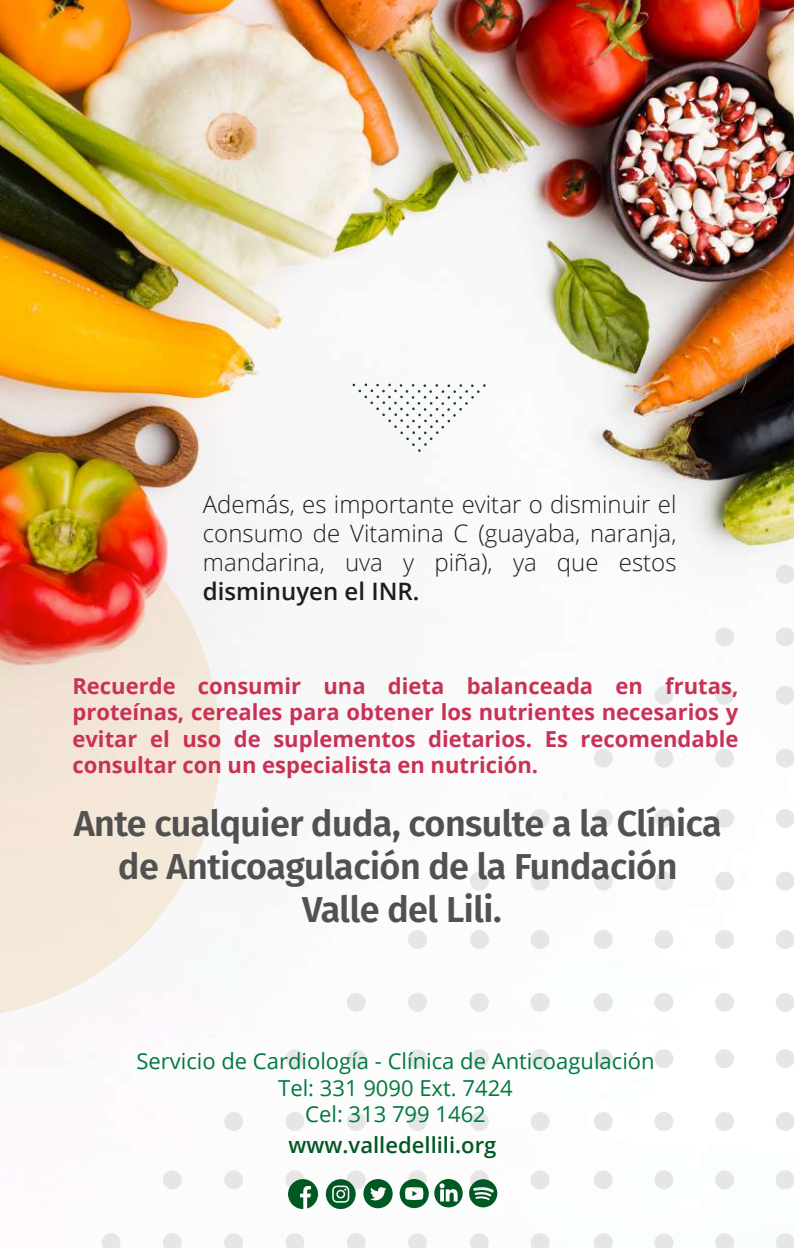
<style>
.page{position:relative;width:794px;height:1248px;background:#fff}
.page>*{position:absolute;margin:0;border:0;box-sizing:border-box;transform-origin:0 0}
.t1{font:600 36px/43.2px "Fira Sans";letter-spacing:-.015em;color:#515151;text-align:center}
.t2{font:300 24px/28.8px "Open Sans";color:#1d1d1b;text-align:justify}
.t3{font:600 24px "Open Sans";color:#1d1d1b}
.t4{font:700 22px/26.4px "Open Sans";color:#c93256;text-align:justify}
.t5{font:22px/26.4px "Open Sans";color:#00793d;text-align:center}
.t6{font:600 22px "Open Sans";color:#005823}
</style>
<div class="page">
<img style="left:0;top:0;width:793px;height:1245px">
<svg style="left:715px;top:1232px;width:19px;height:15px"></svg>
<div style="left:715px;top:1170px;width:19px;height:19px;background:#e6e6e6;border-radius:50%"></div>
<svg style="left:775px;top:1232px;width:19px;height:15px"></svg>
<div style="left:775px;top:1170px;width:19px;height:19px;background:#e6e6e6;border-radius:50%"></div>
<div style="left:715px;top:1111px;width:19px;height:19px;background:#e6e6e6;border-radius:50%"></div>
<div style="left:715px;top:1049px;width:19px;height:18px;background:#e6e6e6;border-radius:50%"></div>
<div style="left:775px;top:1111px;width:19px;height:19px;background:#e6e6e6;border-radius:50%"></div>
<div style="left:775px;top:1049px;width:19px;height:18px;background:#e6e6e6;border-radius:50%"></div>
<div style="left:715px;top:992px;width:19px;height:19px;background:#e6e6e6;border-radius:50%"></div>
<div style="left:715px;top:930px;width:19px;height:18px;background:#e6e6e6;border-radius:50%"></div>
<div style="left:775px;top:992px;width:19px;height:19px;background:#e6e6e6;border-radius:50%"></div>
<div style="left:775px;top:930px;width:19px;height:18px;background:#e6e6e6;border-radius:50%"></div>
<div style="left:715px;top:871px;width:19px;height:19px;background:#e6e6e6;border-radius:50%"></div>
<div style="left:715px;top:808px;width:19px;height:19px;background:#e6e6e6;border-radius:50%"></div>
<div style="left:775px;top:871px;width:19px;height:19px;background:#e6e6e6;border-radius:50%"></div>
<div style="left:775px;top:808px;width:19px;height:19px;background:#e6e6e6;border-radius:50%"></div>
<div style="left:715px;top:748px;width:19px;height:19px;background:#e6e6e6;border-radius:50%"></div>
<div style="left:715px;top:685px;width:19px;height:19px;background:#e6e6e6;border-radius:50%"></div>
<div style="left:775px;top:748px;width:19px;height:19px;background:#e6e6e6;border-radius:50%"></div>
<div style="left:775px;top:685px;width:19px;height:19px;background:#e6e6e6;border-radius:50%"></div>
<div style="left:715px;top:627px;width:19px;height:19px;background:#e6e6e6;border-radius:50%"></div>
<svg style="left:654px;top:1232px;width:19px;height:15px"></svg>
<div style="left:654px;top:1170px;width:19px;height:19px;background:#e6e6e6;border-radius:50%"></div>
<div style="left:654px;top:1111px;width:19px;height:19px;background:#e6e6e6;border-radius:50%"></div>
<div style="left:654px;top:1049px;width:19px;height:18px;background:#e6e6e6;border-radius:50%"></div>
<div style="left:654px;top:992px;width:19px;height:19px;background:#e6e6e6;border-radius:50%"></div>
<div style="left:654px;top:930px;width:19px;height:18px;background:#e6e6e6;border-radius:50%"></div>
<div style="left:654px;top:871px;width:19px;height:19px;background:#e6e6e6;border-radius:50%"></div>
<div style="left:654px;top:808px;width:19px;height:19px;background:#e6e6e6;border-radius:50%"></div>
<div style="left:654px;top:748px;width:19px;height:19px;background:#e6e6e6;border-radius:50%"></div>
<div style="left:654px;top:685px;width:19px;height:19px;background:#e6e6e6;border-radius:50%"></div>
<svg style="left:594px;top:1232px;width:19px;height:15px"></svg>
<div style="left:594px;top:1170px;width:19px;height:19px;background:#e6e6e6;border-radius:50%"></div>
<div style="left:594px;top:1111px;width:19px;height:19px;background:#e6e6e6;border-radius:50%"></div>
<div style="left:594px;top:1049px;width:19px;height:18px;background:#e6e6e6;border-radius:50%"></div>
<div style="left:594px;top:992px;width:19px;height:19px;background:#e6e6e6;border-radius:50%"></div>
<div style="left:594px;top:930px;width:19px;height:18px;background:#e6e6e6;border-radius:50%"></div>
<div style="left:594px;top:871px;width:19px;height:19px;background:#e6e6e6;border-radius:50%"></div>
<div style="left:594px;top:808px;width:19px;height:19px;background:#e6e6e6;border-radius:50%"></div>
<div style="left:594px;top:748px;width:19px;height:19px;background:#e6e6e6;border-radius:50%"></div>
<svg style="left:530px;top:1232px;width:19px;height:15px"></svg>
<div style="left:530px;top:1170px;width:19px;height:19px;background:#e6e6e6;border-radius:50%"></div>
<div style="left:530px;top:1111px;width:19px;height:19px;background:#e6e6e6;border-radius:50%"></div>
<div style="left:530px;top:1049px;width:19px;height:18px;background:#e6e6e6;border-radius:50%"></div>
<div style="left:530px;top:992px;width:19px;height:19px;background:#e6e6e6;border-radius:50%"></div>
<div style="left:530px;top:930px;width:19px;height:18px;background:#e6e6e6;border-radius:50%"></div>
<div style="left:530px;top:871px;width:19px;height:19px;background:#e6e6e6;border-radius:50%"></div>
<div style="left:530px;top:808px;width:19px;height:19px;background:#e6e6e6;border-radius:50%"></div>
<svg style="left:470px;top:1232px;width:19px;height:15px"></svg>
<div style="left:470px;top:1170px;width:19px;height:19px;background:#e6e6e6;border-radius:50%"></div>
<div style="left:470px;top:1111px;width:19px;height:19px;background:#e6e6e6;border-radius:50%"></div>
<div style="left:470px;top:1049px;width:19px;height:18px;background:#e6e6e6;border-radius:50%"></div>
<div style="left:470px;top:992px;width:19px;height:19px;background:#e6e6e6;border-radius:50%"></div>
<div style="left:470px;top:930px;width:19px;height:18px;background:#e6e6e6;border-radius:50%"></div>
<div style="left:470px;top:871px;width:19px;height:19px;background:#e6e6e6;border-radius:50%"></div>
<svg style="left:408px;top:1232px;width:19px;height:15px"></svg>
<div style="left:408px;top:1170px;width:19px;height:19px;background:#e6e6e6;border-radius:50%"></div>
<div style="left:408px;top:1111px;width:19px;height:19px;background:#e6e6e6;border-radius:50%"></div>
<div style="left:408px;top:1049px;width:19px;height:18px;background:#e6e6e6;border-radius:50%"></div>
<div style="left:408px;top:992px;width:19px;height:19px;background:#e6e6e6;border-radius:50%"></div>
<div style="left:408px;top:930px;width:19px;height:18px;background:#e6e6e6;border-radius:50%"></div>
<svg style="left:347px;top:1232px;width:19px;height:15px"></svg>
<div style="left:347px;top:1170px;width:19px;height:19px;background:#e6e6e6;border-radius:50%"></div>
<div style="left:347px;top:1111px;width:19px;height:19px;background:#e6e6e6;border-radius:50%"></div>
<div style="left:347px;top:1049px;width:19px;height:18px;background:#e6e6e6;border-radius:50%"></div>
<div style="left:347px;top:992px;width:19px;height:19px;background:#e6e6e6;border-radius:50%"></div>
<svg style="left:285px;top:1232px;width:19px;height:15px"></svg>
<div style="left:285px;top:1170px;width:19px;height:19px;background:#e6e6e6;border-radius:50%"></div>
<div style="left:285px;top:1111px;width:19px;height:19px;background:#e6e6e6;border-radius:50%"></div>
<div style="left:285px;top:1049px;width:19px;height:18px;background:#e6e6e6;border-radius:50%"></div>
<svg style="left:224px;top:1232px;width:19px;height:15px"></svg>
<div style="left:224px;top:1170px;width:19px;height:19px;background:#e6e6e6;border-radius:50%"></div>
<div style="left:224px;top:1111px;width:19px;height:19px;background:#e6e6e6;border-radius:50%"></div>
<svg style="left:163px;top:1232px;width:19px;height:15px"></svg>
<svg style="left:102px;top:1232px;width:18px;height:15px"></svg>
<div style="left:163px;top:1170px;width:19px;height:19px;background:#e6e6e6;border-radius:50%"></div>
<div style="left:775px;top:627px;width:19px;height:19px;background:#e6e6e6;border-radius:50%"></div>
<div style="left:775px;top:564px;width:19px;height:19px;background:#e6e6e6;border-radius:50%"></div>
<svg style="left:469px;top:1179px;width:28px;height:28px"></svg>
<svg style="left:363px;top:1178px;width:29px;height:30px"></svg>
<svg style="left:288px;top:1178px;width:30px;height:30px"></svg>
<svg style="left:326px;top:1179px;width:30px;height:29px"></svg>
<svg style="left:400px;top:1178px;width:63px;height:29px"></svg>
<img style="left:0;top:473px;width:220px;height:545px">
<svg style="left:352px;top:383px;width:134px;height:69px"></svg>
<p class="t2" style="left:203px;top:489px;width:475px">Además, es importante evitar o disminuir el consumo de Vitamina C (guayaba, naranja, mandarina, uva y piña), ya que estos</p>
<p class="t3" style="left:203px;top:574px;width:218px">disminuyen el INR.</p>
<p class="t4" style="left:72px;top:672px;width:667px">Recuerde consumir una dieta balanceada en frutas, proteínas, cereales para obtener los nutrientes necesarios y evitar el uso de suplementos dietarios. Es recomendable consultar con un especialista en nutrición.</p>
<h1 class="t1" style="left:74px;top:799px;width:649px">Ante cualquier duda, consulte a la Clínica de Anticoagulación de la Fundación<br>Valle del Lili.</h1>
<p class="t5" style="left:136px;top:1047px;width:520px">Servicio de Cardiología - Clínica de Anticoagulación<br>Tel: 331 9090 Ext. 7424<br>Cel: 313 799 1462</p>
<p class="t6" style="left:289px;top:1129px;width:209px">www.valledellili.org</p>
</div>
